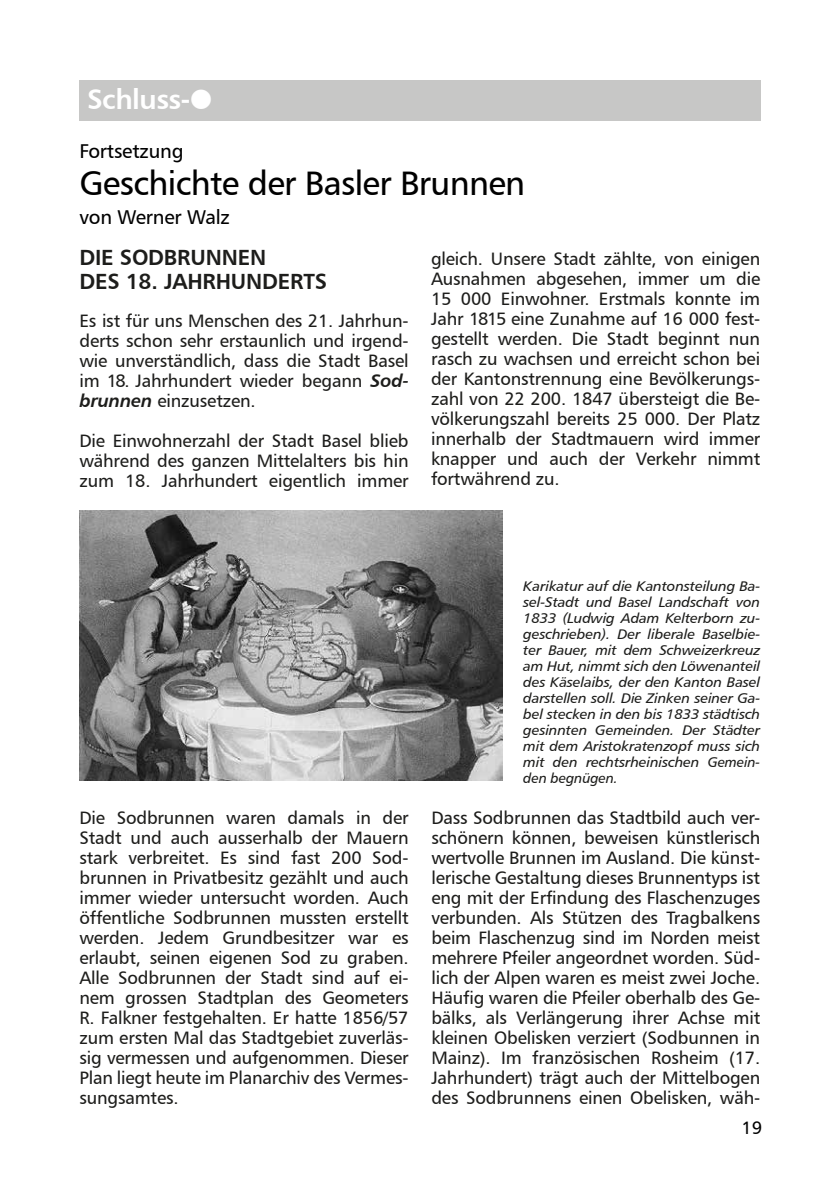
<style>
.page{position:relative;width:840px;height:1191px;background:#fff}
.page>*{position:absolute;margin:0;border:0;box-sizing:border-box;transform-origin:0 0}
.t1{font:34px "Humanist 777 BT Roman B";letter-spacing:-.02em;color:#000}
.t2{font:28px "Humanist 777 BT Bold B";letter-spacing:-.02em;color:#fff}
.t3{font:22px/24px "Humanist 777 BT Bold B";letter-spacing:-.01em;color:#1d1d1b}
.t4{font:20px "Humanist 777 BT Roman B";letter-spacing:-.01em;color:#000}
.t5{font:18px/20px "Humanist 777 BT Roman B";letter-spacing:-.01em;color:#1d1d1b;text-align:justify}
.t6{font:18px "Humanist 777 BT Roman B";color:#000}
.t7{font:14px/16px "Humanist 777 BT Italic B";letter-spacing:-.01em;color:#1d1d1b;text-align:justify;scale:1.05 1}
.s1{font-family:"Humanist 777 BT Bold Italic B"}
</style>
<div class="page">
<div style="left:79px;top:80px;width:681px;height:41px;background:#c7c7c6"></div>
<img style="left:79px;top:511px;width:423px;height:270px">
<h2 class="t2" style="left:87px;top:82px;width:105px">Schluss-</h2>
<p class="t4" style="left:79px;top:139px;width:106px">Fortsetzung</p>
<h1 class="t1" style="left:79px;top:162px;width:447px">Geschichte der Basler Brunnen</h1>
<p class="t4" style="left:79px;top:205px;width:152px">von Werner Walz</p>
<p class="t3" style="left:79px;top:245px;width:249px">DIE SODBRUNNEN<br>DES 18. JAHRHUNDERTS</p>
<p class="t5" style="left:79px;top:310px;width:330px">Es ist für uns Menschen des 21. Jahrhun&shy;derts schon sehr erstaunlich und irgend&shy;wie unverständlich, dass die Stadt Basel im 18. Jahrhundert wieder begann <span class="s1">Sod&shy;brunnen</span> einzusetzen.</p>
<p class="t5" style="left:79px;top:430px;width:330px">Die Einwohnerzahl der Stadt Basel blieb während des ganzen Mittelalters bis hin zum 18. Jahrhundert eigentlich immer</p>
<p class="t5" style="left:431px;top:249px;width:330px">gleich. Unsere Stadt zählte, von einigen Ausnahmen abgesehen, immer um die 15 000 Einwohner. Erstmals konnte im Jahr 1815 eine Zunahme auf 16 000 fest&shy;gestellt werden. Die Stadt beginnt nun rasch zu wachsen und erreicht schon bei der Kantonstrennung eine Bevölkerungs&shy;zahl von 22 200. 1847 übersteigt die Be&shy;völkerungszahl bereits 25 000. Der Platz innerhalb der Stadtmauern wird immer knapper und auch der Verkehr nimmt fortwährend zu.</p>
<p class="t7" style="left:523px;top:577px;width:227px">Karikatur auf die Kantonsteilung Ba&shy;sel-Stadt und Basel Landschaft von 1833 (Ludwig Adam Kelterborn zu&shy;geschrieben). Der liberale Baselbie&shy;ter Bauer, mit dem Schweizerkreuz am Hut, nimmt sich den Löwenanteil des Käselaibs, der den Kanton Basel darstellen soll. Die Zinken seiner Ga&shy;bel stecken in den bis 1833 städtisch gesinnten Gemeinden. Der Städter mit dem Aristokratenzopf muss sich mit den rechtsrheinischen Gemein&shy;den begnügen.</p>
<p class="t5" style="left:79px;top:807px;width:330px">Die Sodbrunnen waren damals in der Stadt und auch ausserhalb der Mauern stark verbreitet. Es sind fast 200 Sod&shy;brunnen in Privatbesitz gezählt und auch immer wieder untersucht worden. Auch öffentliche Sodbrunnen mussten erstellt werden. Jedem Grundbesitzer war es erlaubt, seinen eigenen Sod zu graben.<br>Alle Sodbrunnen der Stadt sind auf ei&shy;nem grossen Stadtplan des Geometers R. Falkner festgehalten. Er hatte 1856/57 zum ersten Mal das Stadtgebiet zuverläs&shy;sig vermessen und aufgenommen. Dieser Plan liegt heute im Planarchiv des Vermes&shy;sungsamtes.</p>
<p class="t5" style="left:431px;top:807px;width:330px">Dass Sodbrunnen das Stadtbild auch ver&shy;schönern können, beweisen künstlerisch wertvolle Brunnen im Ausland. Die künst&shy;lerische Gestaltung dieses Brunnentyps ist eng mit der Erfindung des Flaschenzuges verbunden. Als Stützen des Tragbalkens beim Flaschenzug sind im Norden meist mehrere Pfeiler angeordnet worden. Süd&shy;lich der Alpen waren es meist zwei Joche.<br>Häufig waren die Pfeiler oberhalb des Ge&shy;bälks, als Verlängerung ihrer Achse mit kleinen Obelisken verziert (Sodbunnen in Mainz). Im französischen Rosheim (17.<br>Jahrhundert) trägt auch der Mittelbogen des Sodbrunnens einen Obelisken, wäh-</p>
<p class="t6" style="left:741px;top:1116px;width:22px">19</p>
</div>
